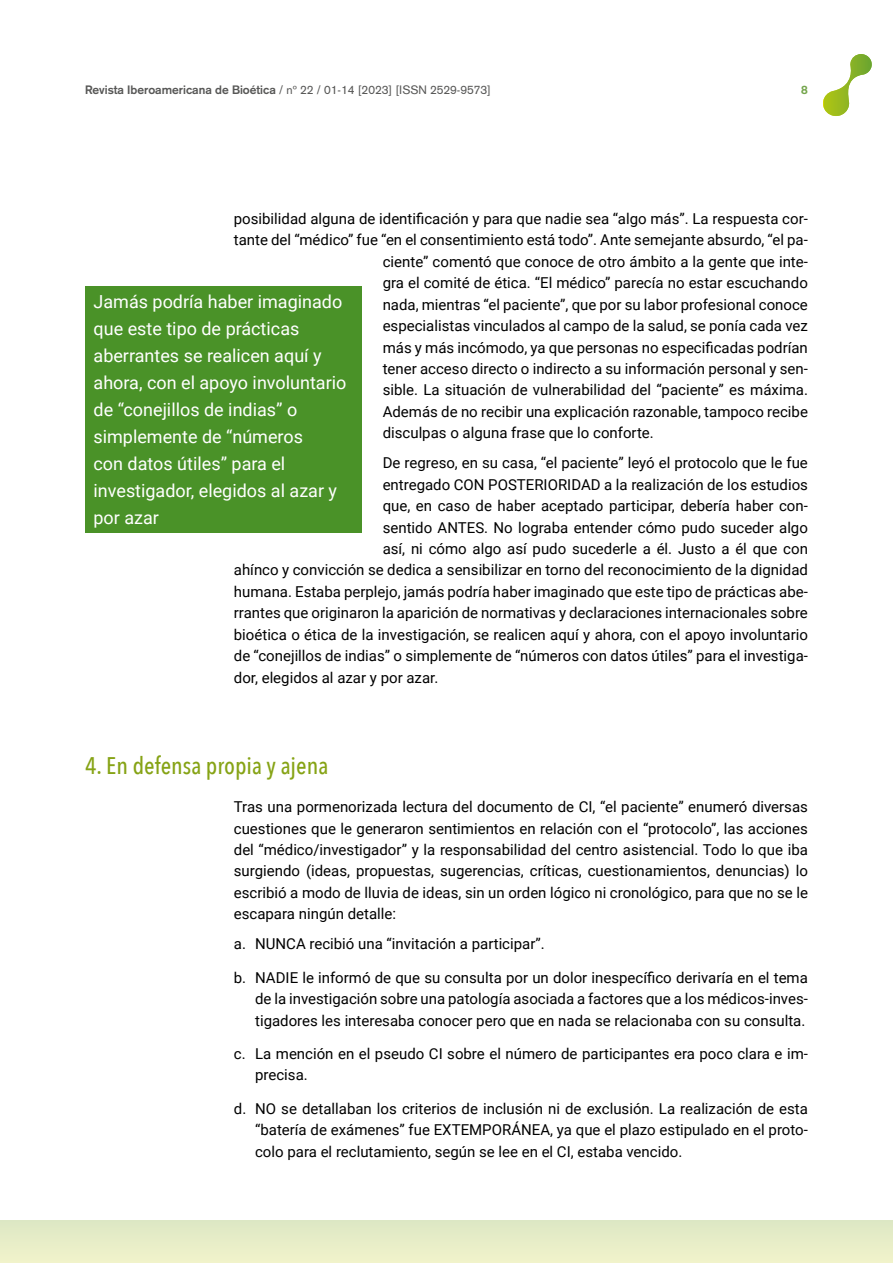
<style>
.page{position:relative;width:893px;height:1263px;background:#fff}
.page>*{position:absolute;margin:0;border:0;box-sizing:border-box;transform-origin:0 0}
.t1{font:500 24px "Avenir Next Condensed";color:#86a315}
.t2{font:18px/27px "Roboto";color:#fff}
.t3{font:15px/21.5px "Roboto";color:#000;text-align:justify}
.t4{font:12px "Akzidenz Grotesk";color:#575756}
.t5{font:700 12px "Akzidenz Grotesk";color:#74a54c}
.s1{font-weight:700}
</style>
<div class="page">
<div style="left:0;top:1220px;width:893px;height:43px;background:#e7edc8"></div>
<svg style="left:823px;top:54px;width:49px;height:62px"></svg>
<div style="left:85px;top:286px;width:276px;height:247px;background:#4a9228"></div>
<p class="t4" style="left:85px;top:83px;width:407px"><span class="s1">Revista Iberoamericana de Bioética</span> / nº 22 / 01-14 [2023] [ISSN 2529-9573]</p>
<p class="t5" style="left:801px;top:83px;width:8px">8</p>
<p class="t3" style="left:234px;top:207px;width:576px">posibilidad alguna de identificación y para que nadie sea “algo más”. La respuesta cor-</p>
<p class="t3" style="left:234px;top:229px;width:576px">tante del “médico” fue “en el consentimiento está todo”. Ante semejante absurdo, “el pa-</p>
<p class="t3" style="left:383px;top:250px;width:427px">ciente” comentó que conoce de otro ámbito a la gente que inte-</p>
<p class="t3" style="left:383px;top:272px;width:427px">gra el comité de ética. “El médico” parecía no estar escuchando</p>
<p class="t3" style="left:383px;top:293px;width:427px">nada, mientras “el paciente”, que por su labor profesional conoce</p>
<p class="t3" style="left:383px;top:314px;width:427px">especialistas vinculados al campo de la salud, se ponía cada vez</p>
<p class="t3" style="left:383px;top:336px;width:427px">más y más incómodo, ya que personas no especificadas podrían</p>
<p class="t3" style="left:383px;top:357px;width:427px">tener acceso directo o indirecto a su información personal y sen-</p>
<p class="t3" style="left:383px;top:379px;width:427px">sible. La situación de vulnerabilidad del “paciente” es máxima.</p>
<p class="t3" style="left:383px;top:400px;width:427px">Además de no recibir una explicación razonable, tampoco recibe</p>
<p class="t3" style="left:383px;top:422px;width:273px">disculpas o alguna frase que lo conforte.</p>
<p class="t3" style="left:383px;top:452px;width:427px">De regreso, en su casa, “el paciente” leyó el protocolo que le fue</p>
<p class="t3" style="left:383px;top:473px;width:427px">entregado CON POSTERIORIDAD a la realización de los estudios</p>
<p class="t3" style="left:383px;top:494px;width:427px">que, en caso de haber aceptado participar, debería haber con-</p>
<p class="t3" style="left:383px;top:516px;width:427px">sentido ANTES. No lograba entender cómo pudo suceder algo</p>
<p class="t3" style="left:383px;top:537px;width:427px">así, ni cómo algo así pudo sucederle a él. Justo a él que con</p>
<p class="t3" style="left:234px;top:559px;width:576px">ahínco y convicción se dedica a sensibilizar en torno del reconocimiento de la dignidad</p>
<p class="t3" style="left:234px;top:580px;width:576px">humana. Estaba perplejo, jamás podría haber imaginado que este tipo de prácticas abe-</p>
<p class="t3" style="left:234px;top:602px;width:576px">rrantes que originaron la aparición de normativas y declaraciones internacionales sobre</p>
<p class="t3" style="left:234px;top:623px;width:576px">bioética o ética de la investigación, se realicen aquí y ahora, con el apoyo involuntario</p>
<p class="t3" style="left:234px;top:644px;width:576px">de “conejillos de indias” o simplemente de “números con datos útiles” para el investiga-</p>
<p class="t3" style="left:234px;top:666px;width:206px">dor, elegidos al azar y por azar.</p>
<p class="t2" style="left:94px;top:288px;width:254px">Jamás podría haber imaginado que este tipo de prácticas aberrantes se realicen aquí y ahora, con el apoyo involuntario de “conejillos de indias” o simplemente de “números<br>con datos útiles” para el investigador, elegidos al azar y por azar</p>
<h1 class="t1" style="left:85px;top:751px;width:245px">4. En defensa propia y ajena</h1>
<p class="t3" style="left:234px;top:795px;width:576px">Tras una pormenorizada lectura del documento de CI, “el paciente” enumeró diversas cuestiones que le generaron sentimientos en relación con el “protocolo”, las acciones del “médico/investigador” y la responsabilidad del centro asistencial. Todo lo que iba surgiendo (ideas, propuestas, sugerencias, críticas, cuestionamientos, denuncias) lo escribió a modo de lluvia de ideas, sin un orden lógico ni cronológico, para que no se le escapara ningún detalle:</p>
<p class="t3" style="left:234px;top:933px;width:312px">a. NUNCA recibió una “invitación a participar”.</p>
<p class="t3" style="left:255px;top:966px;width:554px;text-indent:-21px">b. NADIE le informó de que su consulta por un dolor inespecífico derivaría en el tema de la investigación sobre una patología asociada a factores que a los médicos-inves&shy;tigadores les interesaba conocer pero que en nada se relacionaba con su consulta.</p>
<p class="t3" style="left:255px;top:1042px;width:554px;text-indent:-21px">c. La mención en el pseudo CI sobre el número de participantes era poco clara e im&shy;precisa.</p>
<p class="t3" style="left:255px;top:1097px;width:554px;text-indent:-21px">d. NO se detallaban los criterios de inclusión ni de exclusión. La realización de esta “batería de exámenes” fue EXTEMPORÁNEA, ya que el plazo estipulado en el proto&shy;colo para el reclutamiento, según se lee en el CI, estaba vencido.</p>
</div>
